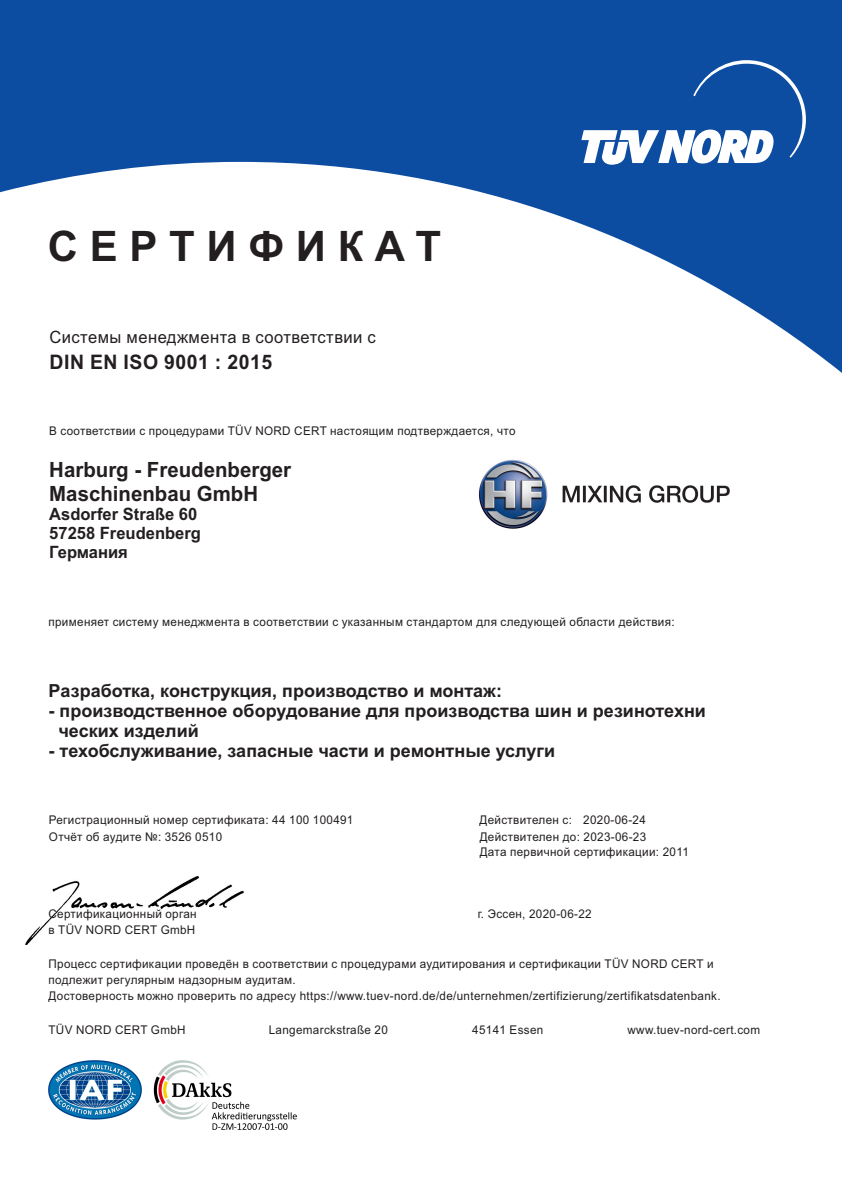
<style>
.page{position:relative;width:842px;height:1191px;background:#fff}
.page>*{position:absolute;margin:0;border:0;box-sizing:border-box;transform-origin:0 0}
.t1{font:700 42px "Arial";color:#231f20}
.t2{font:700 21px/23.5px "Arial";color:#231f20}
.t3{font:700 20px "Arial";letter-spacing:.03em;color:#231f20}
.t4{font:700 18px/20.1px "Arial";color:#231f20}
.t5{font:700 17px/19px "Arial";color:#231f20}
.t6{font:17px "Arial";letter-spacing:.03em;color:#231f20}
.t7{font:12px/16.1px "Arial";letter-spacing:.03em;color:#231f20}
</style>
<div class="page">
<img style="left:25px;top:876px;width:219px;height:69px">
<img style="left:48px;top:1060px;width:249px;height:70px">
<img style="left:478px;top:460px;width:252px;height:69px">
<svg style="left:0;top:0;width:842px;height:373px;fill:#0d4da1"></svg>
<svg style="left:581px;top:60px;width:225px;height:105px"></svg>
<h1 class="t1" style="left:48px;top:230px;width:395px">С Е Р Т И Ф И К A T</h1>
<h3 class="t6" style="left:49px;top:331px;width:328px">Системы менеджмента в соответствии с</h3>
<h3 class="t3" style="left:49px;top:354px;width:224px">DIN EN ISO 9001 : 2015</h3>
<p class="t7" style="left:49px;top:424px;width:468px">В соответствии с процедурами TÜV NORD CERT настоящим подтверждается, что</p>
<h2 class="t2" style="left:49px;top:460px;width:243px">Harburg - Freudenberger<br>Maschinenbau GmbH</h2>
<h3 class="t5" style="left:49px;top:506px;width:153px">Asdorfer Straße 60<br>57258 Freudenberg<br>Германия</h3>
<p class="t7" style="left:49px;top:614px;width:628px">применяет систему менеджмента в соответствии с указанным стандартом для следующей области действия:</p>
<h3 class="t4" style="left:49px;top:682px;width:455px">Ρазработка, конструкция, производство и монтаж:</h3>
<h3 class="t4" style="left:59px;top:702px;width:649px;text-indent:-10px">- производственное оборудование для производства шин и резинотехни ческих изделий</h3>
<h3 class="t4" style="left:49px;top:742px;width:508px">- техобслуживание, запасные части и ремонтные услуги</h3>
<p class="t7" style="left:49px;top:813px;width:306px">Регистрационный номер сертификата: 44 100 100491<br>Отчёт об аудите №: 3526 0510</p>
<p class="t7" style="left:479px;top:813px;width:168px">Действителен с: 2020-06-24</p>
<p class="t7" style="left:480px;top:829px;width:168px">Действителен до: 2023-06-23</p>
<p class="t7" style="left:480px;top:845px;width:211px">Дата первичной сертификации: 2011</p>
<p class="t7" style="left:478px;top:907px;width:116px">г. Эссен, 2020-06-22</p>
<p class="t7" style="left:49px;top:907px;width:150px">Сертификационный орган в TÜV NORD CERT GmbH</p>
<p class="t7" style="left:49px;top:956px;width:674px">Процесс сертификации проведён в соответствии с процедурами аудитирования и сертификации TÜV NORD CERT и подлежит регулярным надзорным аудитам.<br>Достоверность можно проверить по адресу https://www.tuev-nord.de/de/unternehmen/zertifizierung/zertifikatsdatenbank.</p>
<p class="t7" style="left:49px;top:1022px;width:139px">TÜV NORD CERT GmbH</p>
<p class="t7" style="left:269px;top:1022px;width:121px">Langemarckstraße 20</p>
<p class="t7" style="left:472px;top:1022px;width:73px">45141 Essen</p>
<p class="t7" style="left:627px;top:1022px;width:134px">www.tuev-nord-cert.com</p>
</div>
